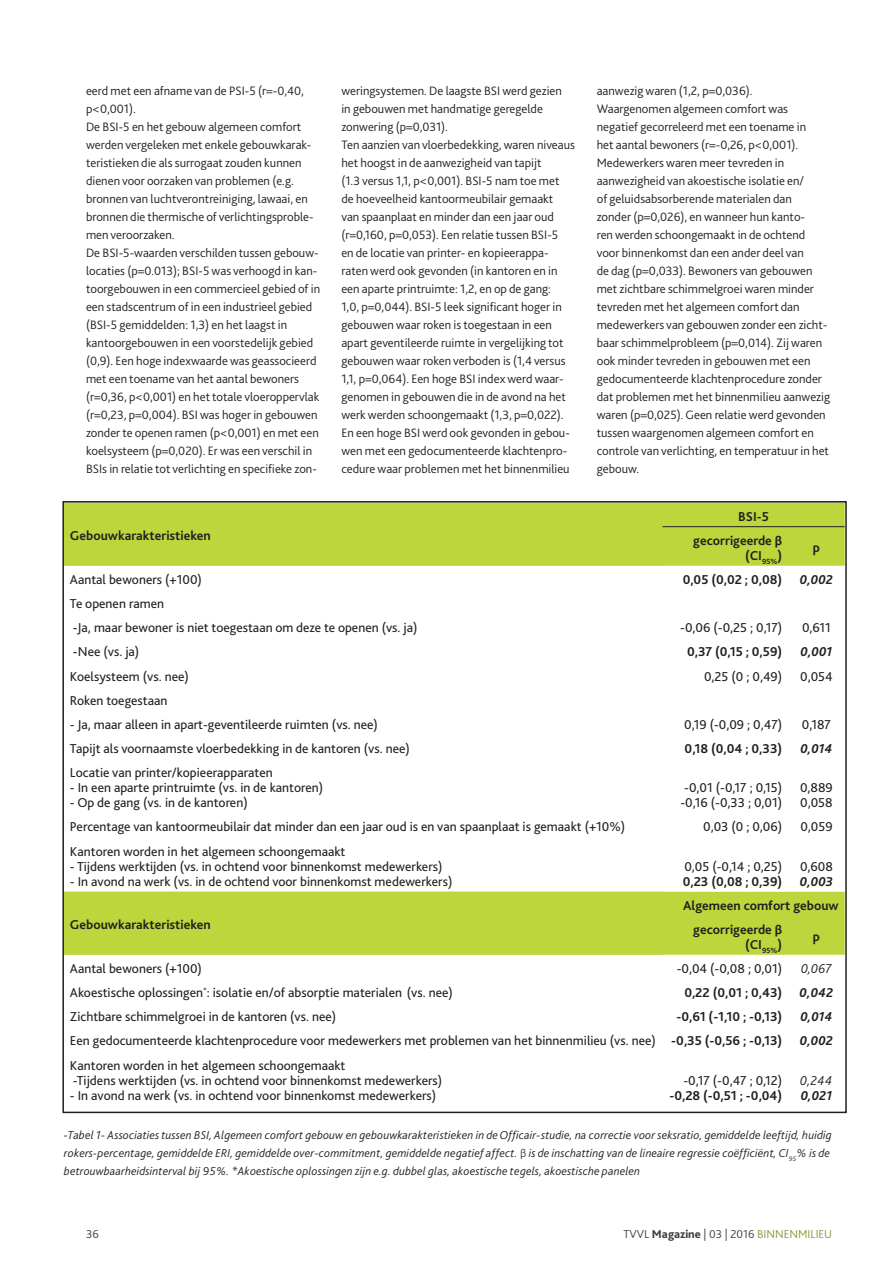
<style>
.page{position:relative;width:894px;height:1262px;background:#fff}
.page>*{position:absolute;margin:0;border:0;box-sizing:border-box;transform-origin:0 0}
.t1{font:13.5px/15px "Bliss 2";color:#231f20}
.t2{font:700 13.5px/15px "Bliss 2";color:#231f20;text-align:right}
.t3{font:italic 700 13.5px "Bliss 2";color:#231f20}
.t4{font:italic 300 13.5px/15px "Bliss 2";color:#231f20}
.Bodytekst{font:300 12.75px/18px "Bliss 2";color:#231f20}
.Bijschrift_foto_s_fi{font:italic 300 12px/18px "Bliss 2";letter-spacing:.01em;color:#231f20}
.t5{font:300 12px "Bliss 2";color:#3e3e3f}
.s1{font-family:"Calibri"}
.s2{font-weight:700}
.s3{font-weight:700;font-style:italic}
.s4{font-weight:400}
.s5{font-family:"Calibri";font-style:normal}
.s6{font-weight:800}
.s7{color:#879735}
</style>
<div class="page">
<svg style="left:65px;top:504px;width:778px;height:451px"></svg>
<svg style="left:662px;top:566px;width:126px;height:389px"></svg>
<svg style="left:788px;top:566px;width:55px;height:389px"></svg>
<hr style="left:662px;top:526px;width:126px;height:1px;background:#231f20">
<hr style="left:788px;top:526px;width:56px;height:1px;background:#231f20">
<p class="Bodytekst" style="left:86px;top:82px;width:219px">eerd met een afname van de PSI-5 (r=-0,40, p&lt;0,001).</p>
<p class="Bodytekst" style="left:86px;top:118px;width:229px">De BSI-5 en het gebouw algemeen comfort werden vergeleken met enkele gebouwkarak&shy;teristieken die als surrogaat zouden kunnen dienen voor oorzaken van problemen (e.g. bronnen van luchtverontreiniging, lawaai, en bronnen die thermische of verlichtingsproble&shy;men veroorzaken.</p>
<p class="Bodytekst" style="left:86px;top:244px;width:235px">De BSI-5-waarden verschilden tussen gebouw&shy;locaties (p=0.013); BSI-5 was verhoogd in kan&shy;toorgebouwen in een commercieel gebied of in een stadscentrum of in een industrieel gebied (BSI-5 gemiddelden: 1,3) en het laagst in kantoorgebouwen in een voorstedelijk gebied (0,9). Een hoge indexwaarde was geassocieerd met een toename van het aantal bewoners (r=0,36, p&lt;0,001) en het totale vloeroppervlak (r=0,23, p=0,004). BSI was hoger in gebouwen zonder te openen ramen (p&lt;0,001) en met een koelsysteem (p=0,020). Er was een verschil in BSIs in relatie tot verlichting en specifieke zon-</p>
<p class="t2" style="left:70px;top:528px;width:142px">Gebouwkarakteristieken</p>
<p class="Bodytekst" style="left:341px;top:82px;width:222px">weringsystemen. De laagste BSI werd gezien in gebouwen met handmatige geregelde zonwering (p=0,031).</p>
<p class="Bodytekst" style="left:341px;top:136px;width:235px">Ten aanzien van vloerbedekking, waren niveaus het hoogst in de aanwezigheid van tapijt<br>(1.3 versus 1,1, p&lt;0,001). BSI-5 nam toe met de hoeveelheid kantoormeubilair gemaakt<br>van spaanplaat en minder dan een jaar oud (r=0,160, p=0,053). Een relatie tussen BSI-5<br>en de locatie van printer- en kopieerappa&shy;raten werd ook gevonden (in kantoren en in een aparte printruimte: 1,2, en op de gang:<br>1,0, p=0,044). BSI-5 leek significant hoger in gebouwen waar roken is toegestaan in een apart geventileerde ruimte in vergelijking tot gebouwen waar roken verboden is (1,4 versus 1,1, p=0,064). Een hoge BSI index werd waar&shy;genomen in gebouwen die in de avond na het werk werden schoongemaakt (1,3, p=0,022).<br>En een hoge BSI werd ook gevonden in gebou&shy;wen met een gedocumenteerde klachtenpro&shy;cedure waar problemen met het binnenmilieu</p>
<p class="Bodytekst" style="left:596px;top:81px;width:157px">aanwezig waren (1,2, p=0,036).</p>
<p class="Bodytekst" style="left:596px;top:99px;width:235px">Waargenomen algemeen comfort was negatief gecorreleerd met een toename in<br>het aantal bewoners (r=-0,26, p&lt;0,001).<br>Medewerkers waren meer tevreden in aanwezigheid van akoestische isolatie en/<br>of geluidsabsorberende materialen dan<br>zonder (p=0,026), en wanneer hun kanto-<br>ren werden schoongemaakt in de ochtend voor binnenkomst dan een ander deel van<br>de dag (p=0,033). Bewoners van gebouwen met zichtbare schimmelgroei waren minder tevreden met het algemeen comfort dan medewerkers van gebouwen zonder een zicht&shy;baar schimmelprobleem (p=0,014). Zij waren ook minder tevreden in gebouwen met een gedocumenteerde klachtenprocedure zonder dat problemen met het binnenmilieu aanwezig waren (p=0,025). Geen relatie werd gevonden tussen waargenomen algemeen comfort en controle van verlichting, en temperatuur in het gebouw.</p>
<p class="t2" style="left:738px;top:508px;width:32px">BSI-5</p>
<p class="t2" style="left:693px;top:532px;width:90px">gecorrigeerde <span class="s1">β </span>(CI<sub>95%</sub>)</p>
<p class="t2" style="left:812px;top:540px;width:9px">p</p>
<p class="t1" style="left:70px;top:572px;width:133px">Aantal bewoners (+100)</p>
<p class="t2" style="left:682px;top:572px;width:101px">0,05 (0,02 ; 0,08)</p>
<p class="t3" style="left:799px;top:571px;width:35px">0,002</p>
<p class="t1" style="left:70px;top:596px;width:96px">Te openen ramen</p>
<p class="t1" style="left:73px;top:620px;width:346px">-Ja, maar bewoner is niet toegestaan om deze te openen (vs. ja)</p>
<p class="t1" style="left:680px;top:620px;width:103px">-0,06 (-0,25 ; 0,17)</p>
<p class="t1" style="left:801px;top:620px;width:30px">0,611</p>
<p class="t1" style="left:73px;top:644px;width:68px">-Nee (vs. ja)</p>
<p class="t2" style="left:686px;top:644px;width:97px">0,37 (0,15 ; 0,59)</p>
<p class="t3" style="left:800px;top:643px;width:33px">0,001</p>
<p class="t1" style="left:70px;top:668px;width:120px">Koelsysteem (vs. nee)</p>
<p class="t1" style="left:703px;top:668px;width:80px">0,25 (0 ; 0,49)</p>
<p class="t1" style="left:799px;top:668px;width:34px">0,054</p>
<p class="t1" style="left:70px;top:692px;width:99px">Roken toegestaan</p>
<p class="t1" style="left:70px;top:716px;width:309px">- Ja, maar alleen in apart-geventileerde ruimten (vs. nee)</p>
<p class="t1" style="left:684px;top:716px;width:99px">0,19 (-0,09 ; 0,47)</p>
<p class="t1" style="left:801px;top:716px;width:31px">0,187</p>
<p class="t1" style="left:70px;top:741px;width:341px">Tapijt als voornaamste vloerbedekking in de kantoren (vs. nee)</p>
<p class="t2" style="left:684px;top:741px;width:99px">0,18 (0,04 ; 0,33)</p>
<p class="t3" style="left:800px;top:740px;width:34px">0,014</p>
<p class="t1" style="left:70px;top:765px;width:204px">Locatie van printer/kopieerapparaten</p>
<p class="t1" style="left:70px;top:780px;width:255px">- In een aparte printruimte (vs. in de kantoren)</p>
<p class="t1" style="left:70px;top:795px;width:179px">- Op de gang (vs. in de kantoren)</p>
<p class="t1" style="left:680px;top:780px;width:103px">-0,01 (-0,17 ; 0,15) -0,16 (-0,33 ; 0,01)</p>
<p class="t1" style="left:799px;top:780px;width:34px">0,889<br>0,058</p>
<p class="t1" style="left:70px;top:819px;width:556px">Percentage van kantoormeubilair dat minder dan een jaar oud is en van spaanplaat is gemaakt (+10%)</p>
<p class="t1" style="left:703px;top:819px;width:81px">0,03 (0 ; 0,06)</p>
<p class="t1" style="left:800px;top:819px;width:34px">0,059</p>
<p class="t1" style="left:70px;top:843px;width:277px">Kantoren worden in het algemeen schoongemaakt</p>
<p class="t1" style="left:70px;top:858px;width:374px">- Tijdens werktijden (vs. in ochtend voor binnenkomst medewerkers)</p>
<p class="t1" style="left:70px;top:873px;width:384px">- In avond na werk (vs. in de ochtend voor binnenkomst medewerkers)</p>
<p class="t1" style="left:682px;top:858px;width:101px">0,05 (-0,14 ; 0,25)<br><span class="s2">0,23 (0,08 ; 0,39)</span></p>
<p class="t1" style="left:799px;top:858px;width:35px">0,608<br><span class="s3">0,003</span></p>
<p class="t2" style="left:70px;top:917px;width:142px">Gebouwkarakteristieken</p>
<p class="t2" style="left:683px;top:897px;width:157px">Algemeen comfort gebouw</p>
<p class="t2" style="left:693px;top:921px;width:90px">gecorrigeerde <span class="s1">β </span>(CI<sub>95%</sub>)</p>
<p class="t2" style="left:812px;top:929px;width:9px">p</p>
<p class="t1" style="left:70px;top:961px;width:133px">Aantal bewoners (+100)</p>
<p class="t1" style="left:676px;top:961px;width:107px">-0,04 (-0,08 ; 0,01)</p>
<p class="t4" style="left:800px;top:961px;width:32px">0,067</p>
<p class="t1" style="left:70px;top:985px;width:384px">Akoestische oplossingen<sup>*</sup>: isolatie en/of absorptie materialen (vs. nee)</p>
<p class="t2" style="left:684px;top:985px;width:99px">0,22 (0,01 ; 0,43)</p>
<p class="t3" style="left:799px;top:984px;width:35px">0,042</p>
<p class="t1" style="left:70px;top:1009px;width:267px">Zichtbare schimmelgroei in de kantoren (vs. nee)</p>
<p class="t2" style="left:676px;top:1009px;width:107px">-0,61 (-1,10 ; -0,13)</p>
<p class="t3" style="left:800px;top:1008px;width:34px">0,014</p>
<p class="t1" style="left:70px;top:1033px;width:587px">Een gedocumenteerde klachtenprocedure voor medewerkers met problemen van het binnenmilieu (vs. nee)</p>
<p class="t2" style="left:671px;top:1033px;width:112px">-0,35 (-0,56 ; -0,13)</p>
<p class="t3" style="left:799px;top:1032px;width:35px">0,002</p>
<p class="t1" style="left:70px;top:1057px;width:374px">Kantoren worden in het algemeen schoongemaakt<br>-Tijdens werktijden (vs. in ochtend voor binnenkomst medewerkers)</p>
<p class="t1" style="left:70px;top:1087px;width:367px">- In avond na werk (vs. in ochtend voor binnenkomst medewerkers)</p>
<p class="t2" style="left:669px;top:1072px;width:114px"><span class="s4">-0,17 (-0,47 ; 0,12) </span>-0,28 (-0,51 ; -0,04)</p>
<p class="t4" style="left:800px;top:1072px;width:34px">0,244<br><span class="s2">0,021</span></p>
<p class="Bijschrift_foto_s_fi" style="left:64px;top:1126px;width:769px">-Tabel 1- Associaties tussen BSI, Algemeen comfort gebouw en gebouwkarakteristieken in de Officair-studie, na correctie voor seksratio, gemiddelde leeftijd, huidig rokers-percentage, gemiddelde ERI, gemiddelde over-commitment, gemiddelde negatief affect. <span class="s5">β</span> is de inschatting van de lineaire regressie coëfficiënt, CI<sub>95</sub>% is de betrouwbaarheidsinterval bij 95%. *Akoestische oplossingen zijn e.g. dubbel glas, akoestische tegels, akoestische panelen</p>
<p class="t5" style="left:86px;top:1227px;width:14px">36</p>
<p class="t5" style="left:623px;top:1227px;width:210px">TVVL <span class="s6">Magazine</span> | 03 | 2016 <span class="s7">BINNENMILIEU</span></p>
</div>
